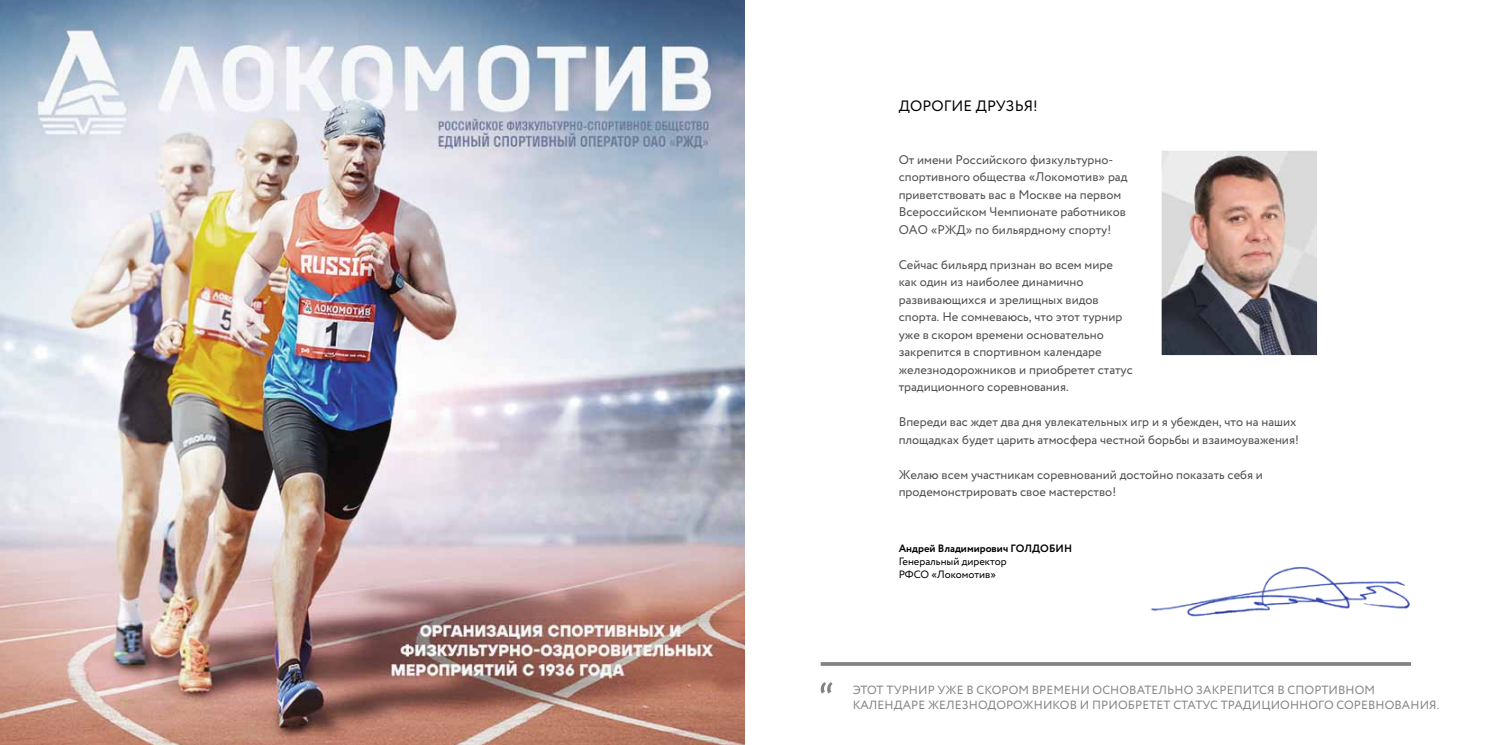
<style>
.page{position:relative;width:1489px;height:745px;background:#fff}
.page>*{position:absolute;margin:0;border:0;box-sizing:border-box;transform-origin:0 0}
.t1{font:15px "Circe";letter-spacing:.01em;color:#000}
.t2{font:12.5px/17.5px "Circe";color:#4e4e4d}
.t3{font:11.88px "Circe";letter-spacing:.01em;color:#818281}
.t4{font:10.62px/13.5px "Circe";color:#000}
.t5{font:700 10.62px "Circe";color:#000}
</style>
<div class="page">
<svg style="left:820px;top:662px;width:590px;height:3px;background:#858685"></svg>
<img style="left:1162px;top:152px;width:153px;height:202px">
<div style="left:1156px;top:146px;width:165px;height:214px;border:5px solid #fff"></div>
<svg style="left:820px;top:682px;width:12px;height:11px"></svg>
<img style="left:1150px;top:567px;width:261px;height:50px">
<img style="left:0;top:0;width:744px;height:744px">
<p class="t1" style="left:898px;top:96px;width:23px">Доро</p>
<p class="t1" style="left:943px;top:96px;width:96px">гие друзья!</p>
<p class="t2" style="left:898px;top:151px;width:230px">От имени Российского физкультурно&shy;спортивного общества «Локомотив» рад приветствовать вас в Москве на первом Всероссийском Чемпионате работников ОАО «РЖД» по бильярдному спорту!</p>
<p class="t2" style="left:898px;top:256px;width:236px">Сейчас бильярд признан во всем мире как один из наиболее динамично развивающихся и зрелищных видов спорта. Не сомневаюсь, что этот турнир уже в скором времени основательно закрепится в спортивном календаре железнодорожников и приобретет статус традиционного соревнования.</p>
<p class="t2" style="left:898px;top:413px;width:402px">Впереди вас ждет два дня увлекательных игр и я убежден, что на наших площадках будет царить атмосфера честной борьбы и взаимоуважения!</p>
<p class="t2" style="left:898px;top:466px;width:366px">Желаю всем участникам соревнований достойно показать себя и продемонстрировать свое мастерство!</p>
<p class="t5" style="left:898px;top:540px;width:120px">Андрей Владимирович ГОЛ</p>
<p class="t5" style="left:1032px;top:540px;width:32px">ДОБИН</p>
<p class="t4" style="left:898px;top:554px;width:109px">Генеральный директор<br>РФСО «Локомотив»</p>
<p class="t3" style="left:852px;top:681px;width:149px">этот турн ир уж е в с кором</p>
<p class="t3" style="left:1031px;top:681px;width:71px">времени основа</p>
<p class="t3" style="left:1144px;top:681px;width:204px">тел ьно закр епится в спортивном</p>
<p class="t3" style="left:852px;top:696px;width:41px">кал ендар</p>
<p class="t3" style="left:918px;top:696px;width:61px">е жел езнодорожн</p>
<p class="t3" style="left:1042px;top:696px;width:194px">иков и прио бретет статус трад</p>
<p class="t3" style="left:1251px;top:696px;width:39px">иционно</p>
<p class="t3" style="left:1318px;top:696px;width:28px">го сор</p>
<p class="t3" style="left:1360px;top:696px;width:17px">евнован</p>
<p class="t3" style="left:1419px;top:696px;width:21px">ия.</p>
</div>
